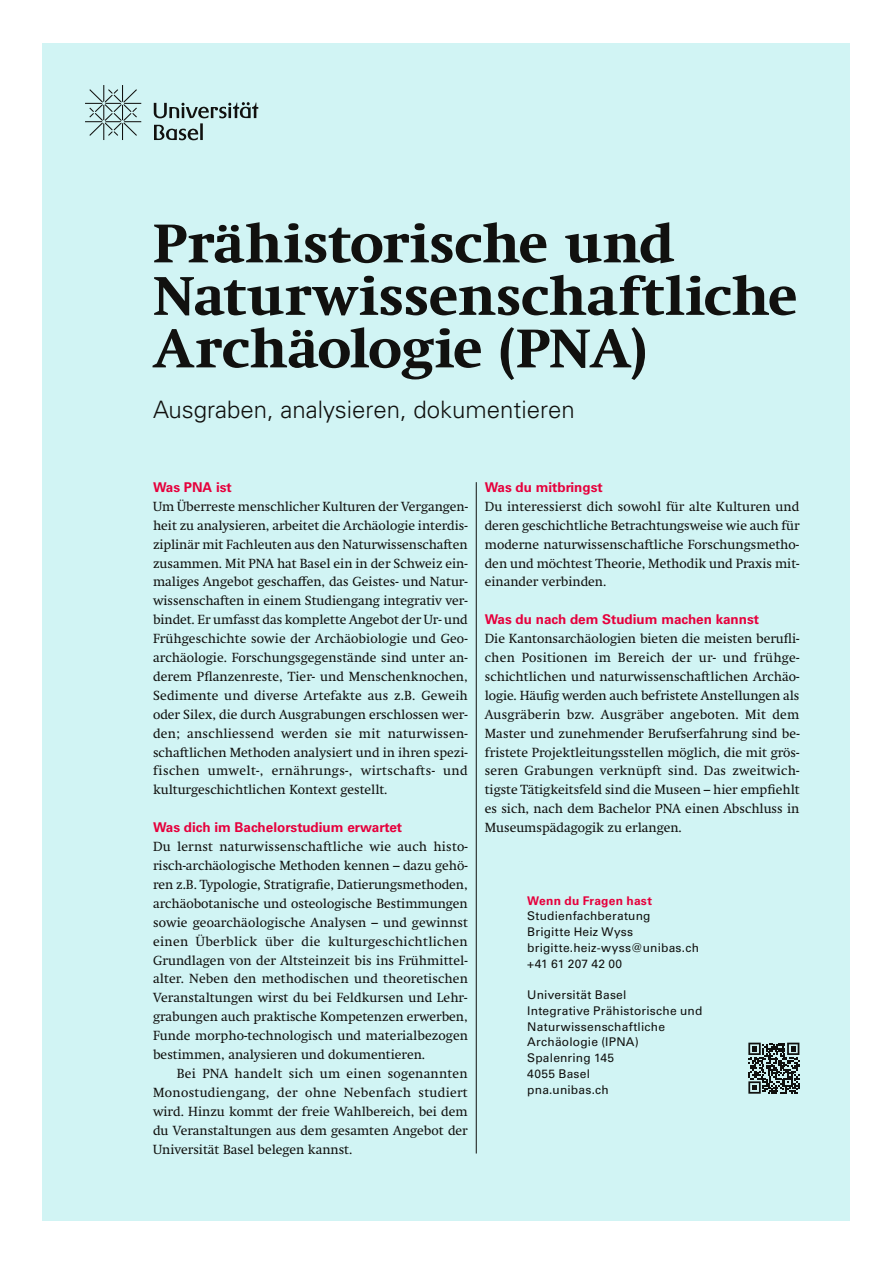
<style>
.page{position:relative;width:893px;height:1263px;background:#fff}
.page>*{position:absolute;margin:0;border:0;box-sizing:border-box;transform-origin:0 0}
.t1{font:700 55.5px/52.5px "Swift Neue LT Pro";letter-spacing:.005em;color:#11110f}
.t2{font:300 24px "Univers LT Std";color:#11110f}
.t3{font:13.5px/18.9px "Swift Neue LT Pro";color:#11110f;text-align:justify}
.t4{font:700 13.5px "Univers LT Std";color:#e6003c}
.t5{font:12px/15.8px "Univers LT Std";letter-spacing:.02em;color:#11110f}
.t6{font:700 12px "Univers LT Std";letter-spacing:.02em;color:#e6003c}
</style>
<div class="page">
<div style="left:43px;top:43px;width:807px;height:1177px;background:#d1f4f4"></div>
<hr style="left:476px;top:482px;width:1px;height:671px;background:#11110f">
<svg style="left:748px;top:1043px;width:51px;height:51px"></svg>
<svg style="left:154px;top:102px;width:104px;height:38px"></svg>
<svg style="left:85px;top:85px;width:56px;height:55px"></svg>
<h1 class="t1" style="left:153px;top:217px;width:646px">Prähistorische und<br>Naturwissenschaftliche<br>Archäologie (PNA)</h1>
<h2 class="t2" style="left:153px;top:395px;width:423px">Ausgraben, analysieren, dokumentieren</h2>
<p class="t4" style="left:153px;top:479px;width:80px">Was PNA ist</p>
<p class="t3" style="left:153px;top:497px;width:316px">Um Überreste menschlicher Kulturen der Vergangen&shy;heit zu analysieren, arbeitet die Archäologie interdis&shy;ziplinär mit Fachleuten aus den Naturwissenschaften zusammen. Mit PNA hat Basel ein in der Schweiz ein&shy;maliges Angebot geschaffen, das Geistes- und Natur&shy;wissenschaften in einem Studiengang integrativ ver&shy;bindet. Er umfasst das komplette Angebot der Ur- und Frühgeschichte sowie der Archäobiologie und Geo&shy;archäologie. Forschungsgegenstände sind unter an&shy;derem Pflanzenreste, Tier- und Menschenknochen, Sedimente und diverse Artefakte aus z.B. Geweih oder Silex, die durch Ausgrabungen erschlossen wer&shy;den; anschliessend werden sie mit naturwissen&shy;schaftlichen Methoden analysiert und in ihren spezi&shy;fischen umwelt-, ernährungs-, wirtschafts- und kulturgeschichtlichen Kontext gestellt.</p>
<p class="t4" style="left:153px;top:819px;width:251px">Was dich im Bachelorstudium erwartet</p>
<p class="t3" style="left:153px;top:837px;width:316px">Du lernst naturwissenschaftliche wie auch histo&shy;risch-archäologische Methoden kennen – dazu gehö&shy;ren z.B. Typologie, Stratigrafie, Datierungsmethoden, archäobotanische und osteologische Bestimmungen sowie geoarchäologische Analysen – und gewinnst einen Überblick über die kulturgeschichtlichen Grundlagen von der Altsteinzeit bis ins Frühmittel&shy;alter. Neben den methodischen und theoretischen Veranstaltungen wirst du bei Feldkursen und Lehr&shy;grabungen auch praktische Kompetenzen erwerben, Funde morpho-technologisch und materialbezogen bestimmen, analysieren und dokumentieren.</p>
<p class="t3" style="left:153px;top:1064px;width:316px;text-indent:24px">Bei PNA handelt sich um einen sogenannten Monostudiengang, der ohne Nebenfach studiert wird. Hinzu kommt der freie Wahlbereich, bei dem du Veranstaltungen aus dem gesamten Angebot der Universität Basel belegen kannst.</p>
<p class="t4" style="left:485px;top:479px;width:119px">Was du mitbringst</p>
<p class="t3" style="left:485px;top:497px;width:316px">Du interessierst dich sowohl für alte Kulturen und deren geschichtliche Betrachtungsweise wie auch für moderne naturwissenschaftliche Forschungsmetho&shy;den und möchtest Theorie, Methodik und Praxis mit&shy;einander verbinden.</p>
<p class="t4" style="left:485px;top:612px;width:276px">Was du nach dem Studium machen kannst</p>
<p class="t3" style="left:485px;top:629px;width:316px">Die Kantonsarchäologien bieten die meisten berufli&shy;chen Positionen im Bereich der ur- und frühge&shy;schichtlichen und naturwissenschaftlichen Archäo&shy;logie. Häufig werden auch befristete Anstellungen als Ausgräberin bzw. Ausgräber angeboten. Mit dem Master und zunehmender Berufserfahrung sind be&shy;fristete Projektleitungsstellen möglich, die mit grös&shy;seren Grabungen verknüpft sind. Das zweitwich&shy;tigste Tätigkeitsfeld sind die Museen – hier empfiehlt es sich, nach dem Bachelor PNA einen Abschluss in Museumspädagogik zu erlangen.</p>
<p class="t6" style="left:527px;top:893px;width:126px">Wenn du Fragen hast</p>
<p class="t5" style="left:527px;top:908px;width:173px">Studienfachberatung<br>Brigitte Heiz Wyss brigitte.heiz-wyss@unibas.ch +41 61 207 42 00</p>
<p class="t5" style="left:527px;top:987px;width:177px">Universität Basel<br>Integrative Prähistorische und<br>Naturwissenschaftliche<br>Archäologie (IPNA)<br>Spalenring 145<br>4055 Basel<br>pna.unibas.ch</p>
</div>
